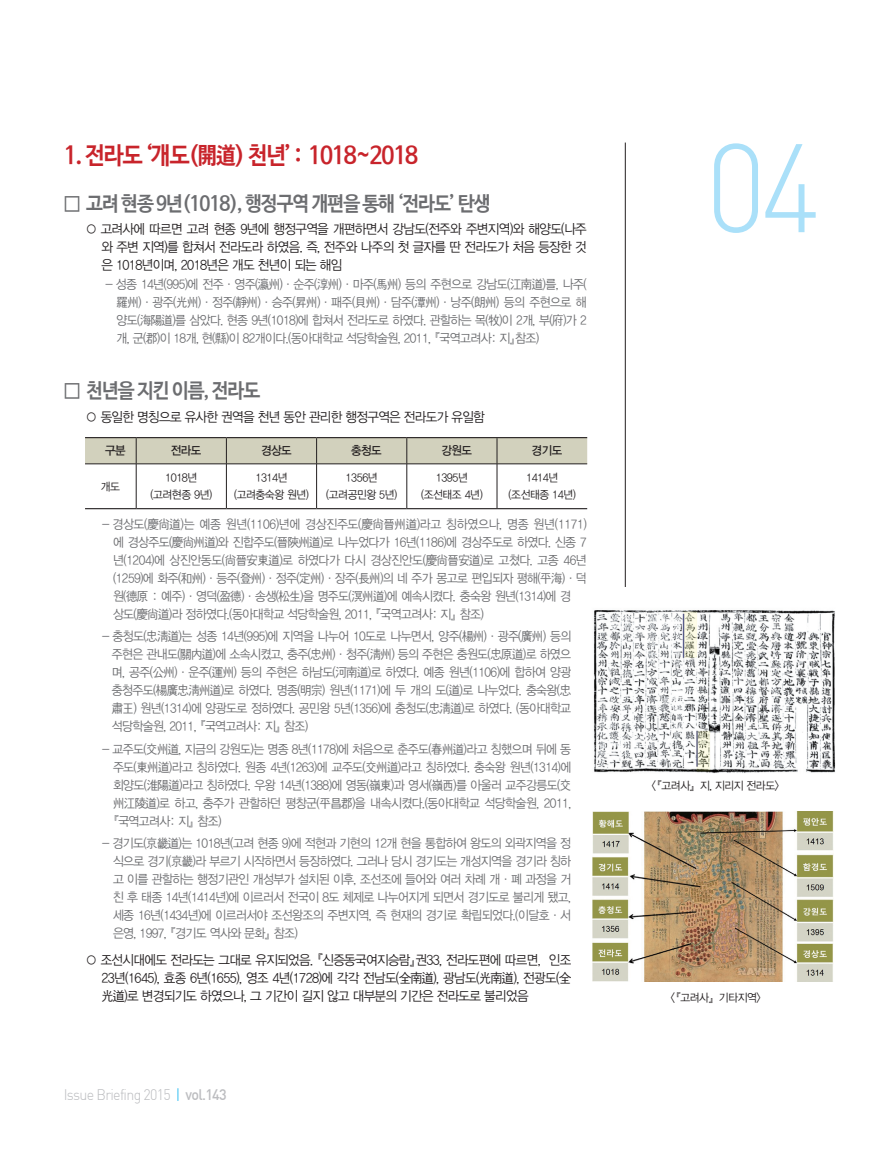
<style>
.page{position:relative;width:893px;height:1149px;background:#fff}
.page>*{position:absolute;margin:0;border:0;box-sizing:border-box;transform-origin:0 0}
.t1{font:123.6px "Dinlig";color:#aae0f9;scale:.95 1}
.t2{font:700 24px "Nanum Barun Gothic";letter-spacing:-.05em;color:#c8242b;scale:.93 1}
.t3{font:700 20.25px "Nanum Barun Gothic";letter-spacing:-.05em;color:#6c6d70;scale:.93 1}
.t4{font:15px "Dinlig";letter-spacing:-.05em;color:#bcbdc0;scale:.95 1}
.t5{font:13.5px/18px "YDIYGO320";letter-spacing:-.05em;color:#231f20;text-align:justify;scale:.93 1}
.t6{font:12.75px/18px "YDIYGO320";letter-spacing:-.05em;color:#6c6d70;text-align:justify;scale:.93 1}
.ÙÅÁ_Û{font:12px "YDIYGO330";letter-spacing:-.04em;color:#231f20;scale:.95 1}
.ÙÅÁ_Û-2{font:11.25px "YDIYGO320";letter-spacing:-.04em;color:#231f20;scale:.95 1}
.s1{color:#00aeef}
.s2{font-family:"Dinmed"}
</style>
<div class="page">
<hr style="left:625px;top:142px;width:1px;height:878px;background:#231f20">
<div style="left:85px;top:438px;width:502px;height:25px;background:#d2d1bd"></div>
<hr style="left:85px;top:463px;width:51px;height:1px;background:#231f20">
<hr style="left:136px;top:463px;width:90px;height:1px;background:#231f20">
<hr style="left:226px;top:463px;width:91px;height:1px;background:#231f20">
<hr style="left:317px;top:463px;width:90px;height:1px;background:#231f20">
<hr style="left:407px;top:463px;width:90px;height:1px;background:#231f20">
<hr style="left:497px;top:463px;width:90px;height:1px;background:#231f20">
<hr style="left:136px;top:464px;width:1px;height:44px;background:#231f20">
<hr style="left:226px;top:464px;width:1px;height:44px;background:#231f20">
<hr style="left:316px;top:464px;width:1px;height:44px;background:#231f20">
<hr style="left:407px;top:464px;width:1px;height:44px;background:#231f20">
<hr style="left:497px;top:464px;width:1px;height:44px;background:#231f20">
<hr style="left:85px;top:437px;width:51px;height:1px;background:#231f20">
<hr style="left:136px;top:437px;width:90px;height:1px;background:#231f20">
<hr style="left:226px;top:437px;width:91px;height:1px;background:#231f20">
<hr style="left:317px;top:437px;width:90px;height:1px;background:#231f20">
<hr style="left:407px;top:437px;width:90px;height:1px;background:#231f20">
<hr style="left:497px;top:437px;width:90px;height:1px;background:#231f20">
<hr style="left:85px;top:508px;width:51px;height:1px;background:#231f20">
<hr style="left:136px;top:508px;width:90px;height:1px;background:#231f20">
<hr style="left:226px;top:508px;width:91px;height:1px;background:#231f20">
<hr style="left:317px;top:508px;width:90px;height:1px;background:#231f20">
<hr style="left:407px;top:508px;width:90px;height:1px;background:#231f20">
<hr style="left:497px;top:508px;width:90px;height:1px;background:#231f20">
<div style="left:571px;top:587px;width:61px;height:433px;background:#fff"></div>
<img style="left:593px;top:610px;width:243px;height:162px">
<img style="left:592px;top:811px;width:241px;height:170px">
<p class="t2" style="left:64px;top:142px;width:383px">1. 전라도 ‘개도(開道) 천년’ : 1018~2018</p>
<p class="t3" style="left:64px;top:193px;width:460px">□ 고려 현종 9년(1018), 행정구역 개편을 통해 ‘전라도’ 탄생</p>
<p class="t5" style="left:101px;top:220px;width:523px;text-indent:-16px">○ 고려사에 따르면 고려 현종 9년에 행정구역을 개편하면서 강남도(전주와 주변지역)와 해양도(나주 와 주변 지역)를 합쳐서 전라도라 하였음. 즉, 전주와 나주의 첫 글자를 딴 전라도가 처음 등장한 것 은 1018년이며, 2018년은 개도 천년이 되는 해임</p>
<p class="t6" style="left:117px;top:276px;width:507px;text-indent:-11px">- 성종 14년(995)에 전주·영주(瀛州)·순주(淳州)·마주(馬州) 등의 주현으로 강남도(江南道)를, 나주(羅州)·광주(光州)·정주(靜州)·승주(昇州)·패주(貝州)·담주(潭州)·낭주(朗州) 등의 주현으로 해 양도(海陽道)를 삼았다. 현종 9년(1018)에 합쳐서 전라도로 하였다. 관할하는 목(牧)이 2개, 부(府)가 2 개, 군(郡)이 18개, 현(縣)이 82개이다.(동아대학교 석당학술원, 2011, 『국역고려사: 지』참조)</p>
<p class="t3" style="left:64px;top:379px;width:213px">□ 천년을 지킨 이름, 전라도</p>
<p class="t5" style="left:85px;top:408px;width:431px">○ 동일한 명칭으로 유사한 권역을 천년 동안 관리한 행정구역은 전라도가 유일함</p>
<p class="ÙÅÁ_Û" style="left:105px;top:444px;width:23px">구분</p>
<p class="ÙÅÁ_Û" style="left:171px;top:444px;width:34px">전라도</p>
<p class="ÙÅÁ_Û" style="left:261px;top:444px;width:34px">경상도</p>
<p class="ÙÅÁ_Û" style="left:351px;top:444px;width:34px">충청도</p>
<p class="ÙÅÁ_Û" style="left:441px;top:444px;width:34px">강원도</p>
<p class="ÙÅÁ_Û" style="left:532px;top:444px;width:34px">경기도</p>
<p class="ÙÅÁ_Û-2" style="left:101px;top:480px;width:22px">개도</p>
<p class="ÙÅÁ_Û-2" style="left:526px;top:471px;width:35px">1414년</p>
<p class="ÙÅÁ_Û-2" style="left:509px;top:488px;width:72px">(조선태종 14년)</p>
<p class="t6" style="left:113px;top:515px;width:511px;text-align:left;text-indent:-11px">- 경상도(慶尙道)는 예종 원년(1106)년에 경상진주도(慶尙晉州道)라고 칭하였으나, 명종 원년(1171) 에 경상주도(慶尙州道)와 진합주도(晉陜州道)로 나누었다가 16년(1186)에 경상주도로 하였다. 신종 7 년(1204)에 상진안동도(尙晉安東道)로 하였다가 다시 경상진안도(慶尙晉安道)로 고쳤다. 고종 46년 (1259)에 화주(和州)·등주(登州)·정주(定州)·장주(長州)의 네 주가 몽고로 편입되자 평해(平海)·덕 원(德原 : 예주)·영덕(盈德)·송생(松生)을 명주도(溟州道)에 예속시켰다. 충숙왕 원년(1314)에 경 상도(慶尙道)라 정하였다.(동아대학교 석당학술원, 2011, 『국역고려사: 지』참조)</p>
<p class="t6" style="left:112px;top:627px;width:495px;text-indent:-10px">- 충청도(忠淸道)는 성종 14년(995)에 지역을 나누어 10도로 나누면서, 양주(楊州)·광주(廣州) 등의 주현은 관내도(關內道)에 소속시켰고, 충주(忠州)·청주(淸州) 등의 주현은 충원도(忠原道)로 하였으 며, 공주(公州)·운주(運州) 등의 주현은 하남도(河南道)로 하였다. 예종 원년(1106)에 합하여 양광 충청주도(楊廣忠淸州道)로 하였다. 명종(明宗) 원년(1171)에 두 개의 도(道)로 나누었다. 충숙왕(忠肅王) 원년(1314)에 양광도로 정하였다. 공민왕 5년(1356)에 충청도(忠淸道)로 하였다. (동아대학교 석당학술원, 2011, 『국역고려사: 지』참조)</p>
<p class="t6" style="left:102px;top:739px;width:506px">- 교주도(交州道, 지금의 강원도)는 명종 8년(1178)에 처음으로 춘주도(春州道)라고 칭했으며 뒤에 동</p>
<p class="t6" style="left:113px;top:757px;width:494px">주도(東州道)라고 칭하였다. 원종 4년(1263)에 교주도(交州道)라고 칭하였다. 충숙왕 원년(1314)에</p>
<p class="t6" style="left:113px;top:775px;width:494px">회양도(淮陽道)라고 칭하였다. 우왕 14년(1388)에 영동(嶺東)과 영서(嶺西)를 아울러 교주강릉도(交</p>
<p class="t6" style="left:113px;top:793px;width:494px">州江陵道)로 하고, 충주가 관할하던 평창군(平昌郡)을 내속시켰다.(동아대학교 석당학술원, 2011,</p>
<p class="t6" style="left:107px;top:811px;width:125px">『국역고려사: 지』참조)</p>
<p class="t6" style="left:113px;top:834px;width:494px;text-indent:-11px">- 경기도(京畿道)는 1018년(고려 현종 9)에 적현과 기현의 12개 현을 통합하여 왕도의 외곽지역을 정 식으로 경기(京畿)라 부르기 시작하면서 등장하였다. 그러나 당시 경기도는 개성지역을 경기라 칭하 고 이를 관할하는 행정기관인 개성부가 설치된 이후, 조선조에 들어와 여러 차례 개·폐 과정을 거 친 후 태종 14년(1414년)에 이르러서 전국이 8도 체제로 나누어지게 되면서 경기도로 불리게 됐고, 세종 16년(1434년)에 이르러서야 조선왕조의 주변지역, 즉 현재의 경기로 확립되었다.(이달호·서 은영, 1997, 『경기도 역사와 문화』참조)</p>
<p class="t5" style="left:101px;top:951px;width:507px;text-indent:-16px">○ 조선시대에도 전라도는 그대로 유지되었음. 『신증동국여지승람』권33, 전라도편에 따르면, 인조 23년(1645), 효종 6년(1655), 영조 4년(1728)에 각각 전남도(全南道), 광남도(光南道), 전광도(全光道)로 변경되기도 하였으나, 그 기간이 길지 않고 대부분의 기간은 전라도로 불리었음</p>
<p class="ÙÅÁ_Û-2" style="left:165px;top:471px;width:35px">1018년</p>
<p class="ÙÅÁ_Û-2" style="left:150px;top:488px;width:66px">(고려현종 9년)</p>
<p class="ÙÅÁ_Û-2" style="left:255px;top:471px;width:35px">1314년</p>
<p class="ÙÅÁ_Û-2" style="left:234px;top:488px;width:80px">(고려충숙왕 원년)</p>
<p class="ÙÅÁ_Û-2" style="left:346px;top:471px;width:35px">1356년</p>
<p class="ÙÅÁ_Û-2" style="left:326px;top:488px;width:76px">(고려공민왕 5년)</p>
<p class="ÙÅÁ_Û-2" style="left:436px;top:471px;width:35px">1395년</p>
<p class="ÙÅÁ_Û-2" style="left:421px;top:488px;width:66px">(조선태조 4년)</p>
<p class="t4" style="left:64px;top:1085px;width:173px">Issue Briefing 2015 <span class="s1">|</span> <span class="s2">vol.143</span></p>
<h1 class="t1" style="left:706px;top:111px;width:122px">04</h1>
<p class="ÙÅÁ_Û-2" style="left:651px;top:779px;width:136px">&lt;『고려사』지, 지리지 전라도&gt;</p>
<p class="ÙÅÁ_Û-2" style="left:670px;top:990px;width:97px">&lt;『고려사』기타지역&gt;</p>
</div>
